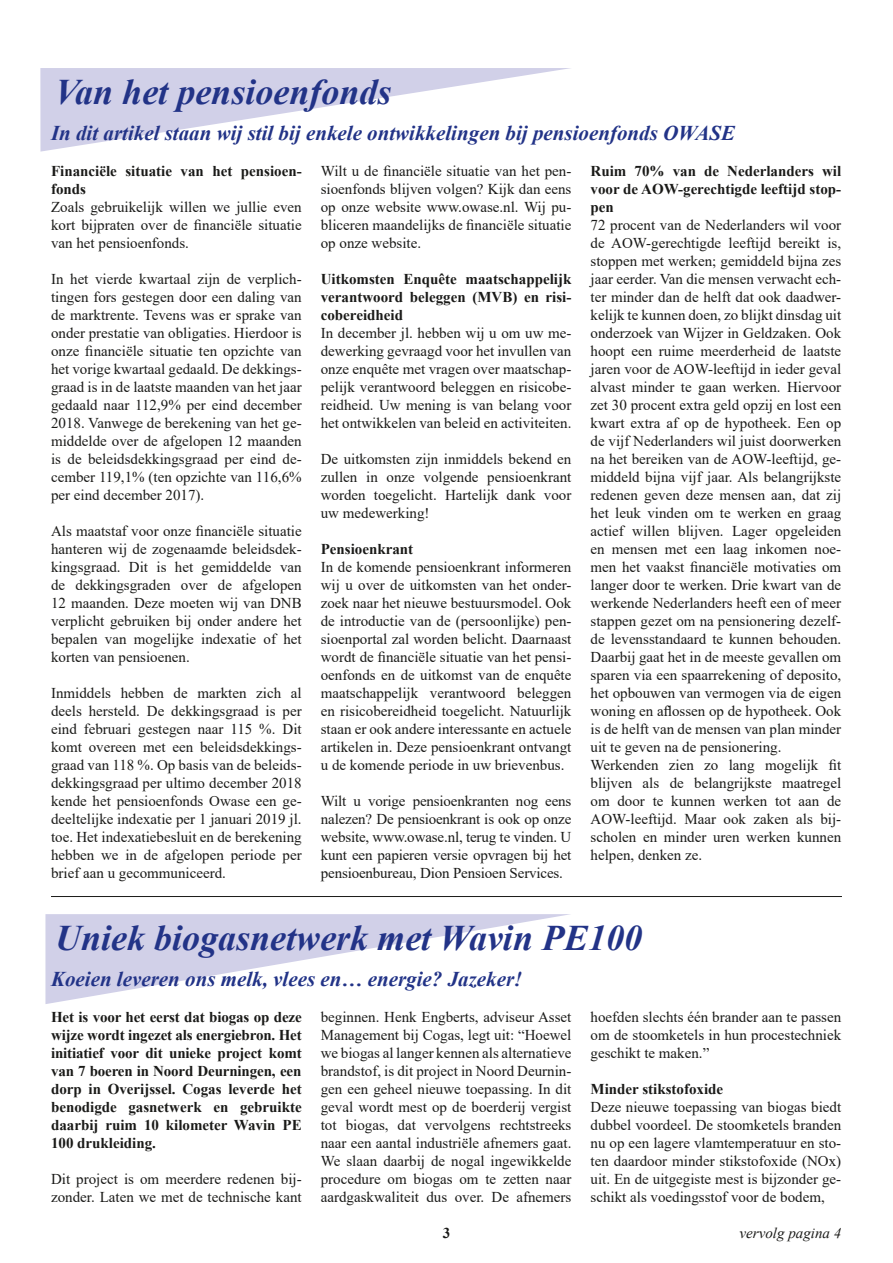
<style>
.page{position:relative;width:893px;height:1263px;background:#fff}
.page>*{position:absolute;margin:0;border:0;box-sizing:border-box;transform-origin:0 0}
.t1{font:italic 700 36px "Times New Roman";color:#223387}
.t2{font:italic 700 21px "Times New Roman";color:#223387}
.t3{font:15px/18px "Times New Roman";color:#1a1a18;text-align:justify}
.t4{font:700 15px/18px "Times New Roman";color:#1a1a18;text-align:justify}
.t5{font:italic 15px "Times New Roman";color:#1a1a18}
</style>
<div class="page">
<svg style="left:40px;top:68px;width:531px;height:84px"></svg>
<hr style="left:51px;top:896px;width:791px;height:1px;background:#1a1a18">
<svg style="left:45px;top:914px;width:525px;height:90px"></svg>
<h1 class="t1" style="left:55px;top:67px;width:338px">Van het pensioenfonds</h1>
<h2 class="t2" style="left:51px;top:118px;width:685px">In dit artikel staan wij stil bij enkele ontwikkelingen bij pensioenfonds OWASE</h2>
<p class="t4" style="left:51px;top:162px;width:252px">Financiële situatie van het pensioen&shy;fonds</p>
<p class="t3" style="left:51px;top:198px;width:252px">Zoals gebruikelijk willen we jullie even kort bijpraten over de financiële situatie van het pensioenfonds.</p>
<p class="t3" style="left:51px;top:270px;width:252px">In het vierde kwartaal zijn de verplich&shy;tingen fors gestegen door een daling van de marktrente. Tevens was er sprake van onder prestatie van obligaties. Hierdoor is onze financiële situatie ten opzichte van het vorige kwartaal gedaald. De dekkings&shy;graad is in de laatste maanden van het jaar gedaald naar 112,9% per eind december 2018. Vanwege de berekening van het ge&shy;middelde over de afgelopen 12 maanden is de beleidsdekkingsgraad per eind de&shy;cember 119,1% (ten opzichte van 116,6% per eind december 2017).</p>
<p class="t3" style="left:51px;top:522px;width:252px">Als maatstaf voor onze financiële situatie hanteren wij de zogenaamde beleidsdek&shy;kingsgraad. Dit is het gemiddelde van de dekkingsgraden over de afgelopen 12 maanden. Deze moeten wij van DNB verplicht gebruiken bij onder andere het bepalen van mogelijke indexatie of het korten van pensioenen.</p>
<p class="t3" style="left:51px;top:684px;width:252px">Inmiddels hebben de markten zich al deels hersteld. De dekkingsgraad is per eind februari gestegen naar 115 %. Dit komt overeen met een beleidsdekkings&shy;graad van 118 %. Op basis van de beleids&shy;dekkingsgraad per ultimo december 2018 kende het pensioenfonds Owase een ge&shy;deeltelijke indexatie per 1 januari 2019 jl. toe. Het indexatiebesluit en de berekening hebben we in de afgelopen periode per brief aan u gecommuniceerd.</p>
<p class="t3" style="left:321px;top:162px;width:252px">Wilt u de financiële situatie van het pen&shy;sioenfonds blijven volgen? Kijk dan eens op onze website www.owase.nl. Wij pu&shy;bliceren maandelijks de financiële situatie op onze website.</p>
<p class="t4" style="left:321px;top:270px;width:252px">Uitkomsten Enquête maatschappelijk verantwoord beleggen (MVB) en risi&shy;cobereidheid</p>
<p class="t3" style="left:321px;top:324px;width:252px">In december jl. hebben wij u om uw me&shy;dewerking gevraagd voor het invullen van onze enquête met vragen over maatschap&shy;pelijk verantwoord beleggen en risicobe&shy;reidheid. Uw mening is van belang voor het ontwikkelen van beleid en activiteiten.</p>
<p class="t3" style="left:321px;top:450px;width:252px">De uitkomsten zijn inmiddels bekend en zullen in onze volgende pensioenkrant worden toegelicht. Hartelijk dank voor uw medewerking!</p>
<p class="t4" style="left:321px;top:540px;width:94px">Pensioenkrant</p>
<p class="t3" style="left:321px;top:558px;width:252px">In de komende pensioenkrant informeren wij u over de uitkomsten van het onder&shy;zoek naar het nieuwe bestuursmodel. Ook de introductie van de (persoonlijke) pen&shy;sioenportal zal worden belicht. Daarnaast wordt de financiële situatie van het pensi&shy;oenfonds en de uitkomst van de enquête maatschappelijk verantwoord beleggen en risicobereidheid toegelicht. Natuurlijk staan er ook andere interessante en actuele artikelen in. Deze pensioenkrant ontvangt u de komende periode in uw brievenbus.</p>
<p class="t3" style="left:321px;top:792px;width:252px">Wilt u vorige pensioenkranten nog eens nalezen? De pensioenkrant is ook op onze website, www.owase.nl, terug te vinden. U kunt een papieren versie opvragen bij het pensioenbureau, Dion Pensioen Services.</p>
<p class="t4" style="left:591px;top:162px;width:252px">Ruim 70% van de Nederlanders wil voor de AOW-gerechtigde leeftijd stop&shy;pen</p>
<p class="t3" style="left:591px;top:216px;width:252px;text-align:left">72 procent van de Nederlanders wil voor de AOW-gerechtigde leeftijd bereikt is, stoppen met werken; gemiddeld bijna zes jaar eerder. Van die mensen verwacht ech&shy;ter minder dan de helft dat ook daadwer&shy;kelijk te kunnen doen, zo blijkt dinsdag uit onderzoek van Wijzer in Geldzaken. Ook hoopt een ruime meerderheid de laatste jaren voor de AOW-leeftijd in ieder geval alvast minder te gaan werken. Hiervoor zet 30 procent extra geld opzij en lost een kwart extra af op de hypotheek. Een op de vijf Nederlanders wil juist doorwerken na het bereiken van de AOW-leeftijd, ge&shy;middeld bijna vijf jaar. Als belangrijkste redenen geven deze mensen aan, dat zij het leuk vinden om te werken en graag actief willen blijven. Lager opgeleiden en mensen met een laag inkomen noe&shy;men het vaakst financiële motivaties om langer door te werken. Drie kwart van de werkende Nederlanders heeft een of meer stappen gezet om na pensionering dezelf&shy;de levensstandaard te kunnen behouden.<br>Daarbij gaat het in de meeste gevallen om sparen via een spaarrekening of deposito, het opbouwen van vermogen via de eigen woning en aflossen op de hypotheek. Ook is de helft van de mensen van plan minder uit te geven na de pensionering.<br>Werkenden zien zo lang mogelijk fit blijven als de belangrijkste maatregel om door te kunnen werken tot aan de AOW-leeftijd. Maar ook zaken als bij&shy;scholen en minder uren werken kunnen helpen, denken ze.</p>
<h1 class="t1" style="left:55px;top:913px;width:588px">Uniek biogasnetwerk met Wavin PE100</h1>
<h2 class="t2" style="left:51px;top:964px;width:473px">Koeien leveren ons melk, vlees en… energie? Jazeker!</h2>
<p class="t4" style="left:51px;top:1008px;width:252px">Het is voor het eerst dat biogas op deze wijze wordt ingezet als energiebron. Het initiatief voor dit unieke project komt van 7 boeren in Noord Deurningen, een dorp in Overijssel. Cogas leverde het benodigde gasnetwerk en gebruikte daarbij ruim 10 kilometer Wavin PE 100 drukleiding.</p>
<p class="t3" style="left:51px;top:1170px;width:252px">Dit project is om meerdere redenen bij&shy;zonder. Laten we met de technische kant</p>
<p class="t3" style="left:321px;top:1008px;width:252px">beginnen. Henk Engberts, adviseur Asset Management bij Cogas, legt uit: “Hoewel we biogas al langer kennen als alternatieve brandstof, is dit project in Noord Deurnin&shy;gen een geheel nieuwe toepassing. In dit geval wordt mest op de boerderij vergist tot biogas, dat vervolgens rechtstreeks naar een aantal industriële afnemers gaat.<br>We slaan daarbij de nogal ingewikkelde procedure om biogas om te zetten naar aardgaskwaliteit dus over. De afnemers</p>
<p class="t3" style="left:591px;top:1008px;width:252px">hoefden slechts één brander aan te passen om de stoomketels in hun procestechniek geschikt te maken.”</p>
<p class="t4" style="left:591px;top:1080px;width:134px">Minder stikstofoxide</p>
<p class="t3" style="left:591px;top:1098px;width:252px">Deze nieuwe toepassing van biogas biedt dubbel voordeel. De stoomketels branden nu op een lagere vlamtemperatuur en sto&shy;ten daardoor minder stikstofoxide (NOx) uit. En de uitgegiste mest is bijzonder ge&shy;schikt als voedingsstof voor de bodem,</p>
<p class="t4" style="left:443px;top:1224px;width:9px">3</p>
<p class="t5" style="left:740px;top:1223px;width:103px">vervolg pagina 4</p>
</div>
